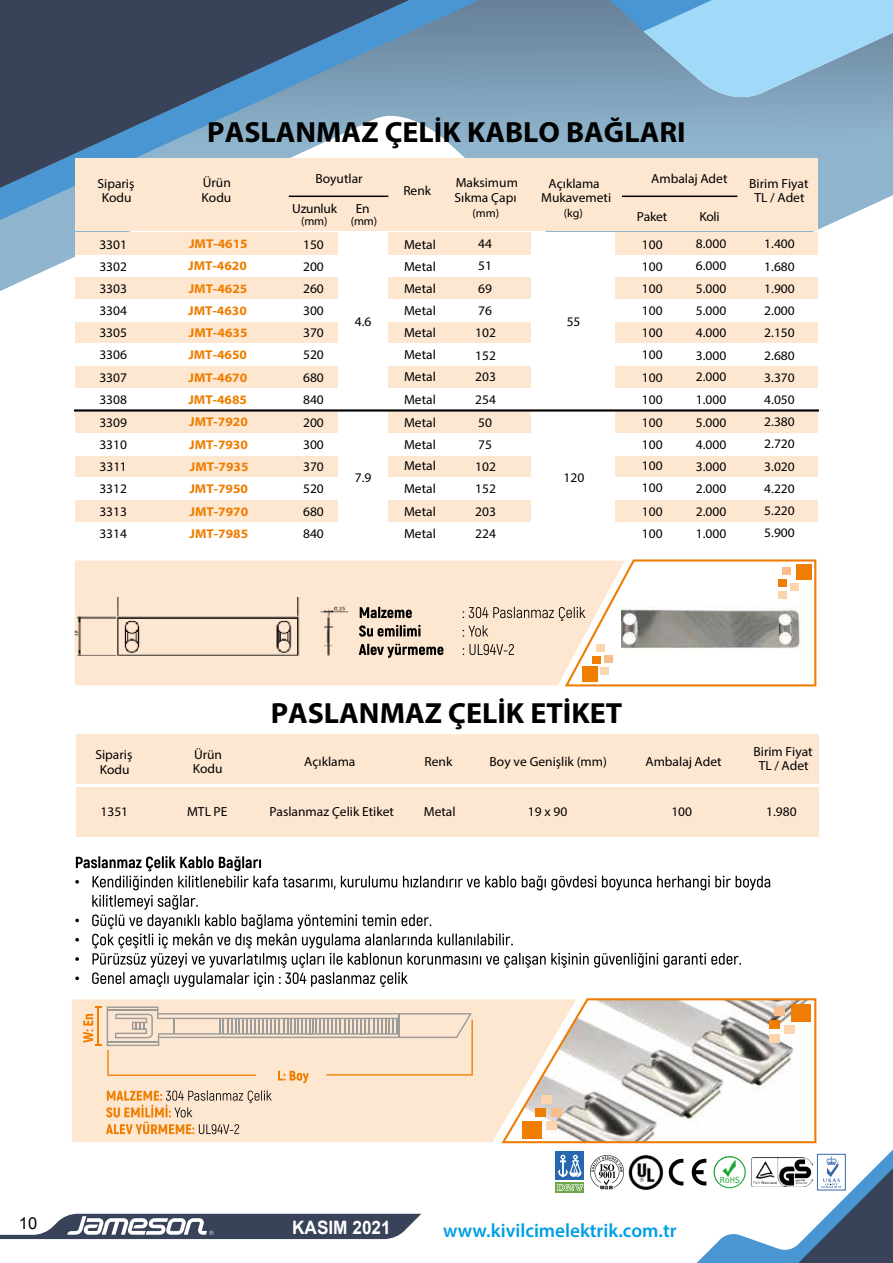
<style>
.page{position:relative;width:893px;height:1263px;background:#fff}
.page>*{position:absolute;margin:0;border:0;box-sizing:border-box;transform-origin:0 0}
.t1{font:700 29.25px "Myriad Pro";color:#000}
.t2{font:600 19.2px "Myriad Pro";color:#009fe3}
.t3{font:700 18.45px "Arial";color:#fff;scale:.93 1}
.t4{font:16.5px "Arial";color:#000}
.t5{font:700 13.2px/22.4px "Archivo Narrow";color:#000}
.t6{font:13.2px "Archivo Narrow";color:#000}
.t7{font:700 13.2px "Archivo Narrow";letter-spacing:-.02em;color:#000}
.t8{font:700 13.05px/22.2px "Archivo Narrow";color:#000;text-align:justify;scale:1.04 1}
.t9{font:700 12.75px/22.4px "Myriad Pro";color:#ef7d00;scale:1.05 1}
.t10{font:700 11.7px "Archivo Narrow";letter-spacing:-.01em;color:#000}
</style>
<div class="page">
<div style="left:556px;top:1182px;width:28px;height:10px;background:#6ea74b"></div>
<div style="left:556px;top:1152px;width:28px;height:28px;background:#2767af"></div>
<svg style="left:557px;top:1155px;width:26px;height:36px"></svg>
<svg style="left:590px;top:1155px;width:34px;height:34px"></svg>
<img style="left:628px;top:1154px;width:36px;height:36px;border-radius:18px">
<svg style="left:0;top:1214px;width:421px;height:25px"></svg>
<svg style="left:0;top:0;width:893px;height:299px;background:#94b2c7"></svg>
<svg style="left:644px;top:0;width:249px;height:100px;background:#92c4e1"></svg>
<svg style="left:426px;top:0;width:11px;height:159px"></svg>
<svg style="left:0;top:0;width:426px;height:189px;background:#57718c"></svg>
<svg style="left:669px;top:1149px;width:224px;height:114px"></svg>
<div style="left:72px;top:999px;width:428px;height:143px;background:#fee7d1"></div>
<svg style="left:500px;top:998px;width:317px;height:146px"></svg>
<div style="left:791px;top:1004px;width:20px;height:17px;background:#ef7d00"></div>
<div style="left:769px;top:1020px;width:10px;height:9px;background:#ef7d00"></div>
<div style="left:774px;top:1007px;width:10px;height:9px;background:#f9bc8c"></div>
<div style="left:784px;top:1025px;width:10px;height:9px;background:#fcd4ae"></div>
<div style="left:769px;top:1034px;width:10px;height:9px;background:#fcd4ae"></div>
<div style="left:522px;top:1121px;width:20px;height:17px;background:#ef7d00"></div>
<div style="left:536px;top:1108px;width:10px;height:9px;background:#ef7d00"></div>
<div style="left:551px;top:1108px;width:10px;height:8px;background:#f9bc8c"></div>
<div style="left:546px;top:1121px;width:10px;height:9px;background:#fcd4ae"></div>
<div style="left:541px;top:1095px;width:10px;height:9px;background:#fcd4ae"></div>
<div style="left:75px;top:560px;width:388px;height:125px;background:#fee7d1"></div>
<svg style="left:106px;top:1090px;width:166px;height:44px;background:#edcaa6"></svg>
<hr style="left:97px;top:1007px;width:2px;height:38px;background:#ef7d00">
<svg style="left:83px;top:1014px;width:18px;height:32px"></svg>
<svg style="left:107px;top:1006px;width:366px;height:77px;background:#f0dac5"></svg>
<img style="left:75px;top:597px;width:273px;height:59px">
<svg style="left:360px;top:607px;width:52px;height:11px"></svg>
<svg style="left:359px;top:625px;width:62px;height:12px"></svg>
<svg style="left:359px;top:644px;width:85px;height:14px"></svg>
<svg style="left:463px;top:559px;width:354px;height:128px"></svg>
<svg style="left:75px;top:856px;width:695px;height:131px"></svg>
<img style="left:622px;top:607px;width:184px;height:47px">
<div style="left:75px;top:255px;width:742px;height:22px;background:#fff"></div>
<div style="left:75px;top:233px;width:742px;height:22px;background:#fee7d1"></div>
<div style="left:75px;top:159px;width:742px;height:72px;background:#fee7d1"></div>
<div style="left:75px;top:321px;width:742px;height:23px;background:#fee7d1"></div>
<div style="left:75px;top:411px;width:742px;height:22px;background:#fee7d1"></div>
<div style="left:75px;top:277px;width:742px;height:22px;background:#fee7d1"></div>
<div style="left:75px;top:366px;width:742px;height:22px;background:#fee7d1"></div>
<div style="left:75px;top:455px;width:742px;height:23px;background:#fee7d1"></div>
<div style="left:75px;top:500px;width:742px;height:22px;background:#fee7d1"></div>
<div style="left:75px;top:299px;width:742px;height:23px;background:#fff"></div>
<hr style="left:289px;top:196px;width:99px;height:1px;background:#000">
<hr style="left:622px;top:196px;width:115px;height:1px;background:#000">
<div style="left:76px;top:787px;width:743px;height:50px;background:#fee7d1"></div>
<div style="left:76px;top:734px;width:743px;height:50px;background:#fee7d1"></div>
<div style="left:339px;top:233px;width:49px;height:312px;background:#fff"></div>
<div style="left:532px;top:233px;width:83px;height:312px;background:#fff"></div>
<hr style="left:74px;top:409px;width:745px;height:3px;background:#000">
<h1 class="t1" style="left:207px;top:113px;width:480px">PASLANMAZ ÇELİK KABLO BAĞLARI</h1>
<p class="t5" style="left:316px;top:167px;width:49px">Boyutlar</p>
<p class="t5" style="left:651px;top:167px;width:78px">Ambalaj Adet</p>
<p class="t5" style="left:202px;top:175px;width:31px;line-height:14.5px">Ürün<br>Kodu</p>
<p class="t5" style="left:403px;top:179px;width:29px">Renk</p>
<p class="t5" style="left:455px;top:175px;width:65px;line-height:14.5px">Maksimum<br>Sıkma Çapı</p>
<p class="t10" style="left:472px;top:206px;width:28px">(mm)</p>
<p class="t5" style="left:541px;top:176px;width:72px;line-height:14.5px;text-align:center">Açıklama<br>Mukavemeti</p>
<p class="t10" style="left:564px;top:206px;width:21px">(kg)</p>
<p class="t5" style="left:98px;top:176px;width:38px;line-height:14.5px;text-align:center">Sipariş<br>Kodu</p>
<p class="t5" style="left:99px;top:233px;width:29px;text-align:justify">3301<br>3302<br>3303<br>3304<br>3305<br>3306<br>3307<br>3308<br>3309<br>3310<br>3311<br>3312<br>3313<br>3314</p>
<p class="t5" style="left:303px;top:233px;width:22px;text-align:justify">150<br>200<br>260<br>300<br>370<br>520<br>680<br>840<br>200<br>300<br>370<br>520<br>680<br>840</p>
<p class="t5" style="left:404px;top:233px;width:33px">Metal<br>Metal</p>
<p class="t7" style="left:292px;top:200px;width:46px">Uzunluk</p>
<p class="t10" style="left:301px;top:214px;width:28px">(mm)</p>
<p class="t5" style="left:356px;top:197px;width:15px">En</p>
<p class="t10" style="left:351px;top:214px;width:28px">(mm)</p>
<p class="t5" style="left:637px;top:205px;width:32px">Paket</p>
<p class="t5" style="left:699px;top:205px;width:22px">Koli</p>
<p class="t9" style="left:188px;top:232px;width:58px">JMT-4615<br>JMT-4620</p>
<p class="t9" style="left:188px;top:299px;width:59px">JMT-4630<br>JMT-4635<br>JMT-4650<br>JMT-4670<br>JMT-4685<br>JMT-7920<br>JMT-7930<br>JMT-7935<br>JMT-7950<br>JMT-7970<br>JMT-7985</p>
<p class="t5" style="left:696px;top:233px;width:32px;text-align:justify">8.000<br>6.000<br>5.000<br>5.000<br>4.000</p>
<p class="t5" style="left:696px;top:345px;width:32px;line-height:21px">3.000<br>2.000</p>
<p class="t5" style="left:696px;top:388px;width:32px;text-align:justify">1.000<br>5.000<br>4.000<br>3.000<br>2.000<br>2.000<br>1.000</p>
<p class="t5" style="left:642px;top:233px;width:22px;text-align:justify">100<br>100<br>100<br>100<br>100<br>100<br>100</p>
<p class="t5" style="left:642px;top:411px;width:22px">100</p>
<p class="t5" style="left:475px;top:233px;width:22px">44<br>51<br>69<br>76<br>102</p>
<p class="t5" style="left:475px;top:345px;width:22px;line-height:21px">152<br>203</p>
<p class="t5" style="left:475px;top:388px;width:22px">254<br>50<br>75<br>102<br>152<br>203<br>224</p>
<p class="t5" style="left:404px;top:277px;width:33px">Metal</p>
<p class="t9" style="left:189px;top:277px;width:57px">JMT-4625</p>
<p class="t5" style="left:404px;top:299px;width:33px">Metal<br>Metal</p>
<p class="t5" style="left:355px;top:310px;width:18px">4.6</p>
<p class="t5" style="left:567px;top:310px;width:15px">55</p>
<p class="t5" style="left:404px;top:344px;width:33px">Metal</p>
<p class="t5" style="left:404px;top:366px;width:33px">Metal</p>
<p class="t5" style="left:404px;top:388px;width:33px">Metal</p>
<p class="t5" style="left:642px;top:388px;width:22px">100</p>
<p class="t5" style="left:642px;top:433px;width:22px">100</p>
<p class="t5" style="left:404px;top:411px;width:33px">Metal</p>
<p class="t5" style="left:404px;top:433px;width:33px">Metal</p>
<p class="t5" style="left:404px;top:454px;width:33px">Metal</p>
<p class="t5" style="left:642px;top:454px;width:22px">100</p>
<p class="t5" style="left:355px;top:466px;width:18px">7.9</p>
<p class="t5" style="left:564px;top:466px;width:22px">120</p>
<p class="t5" style="left:642px;top:476px;width:22px">100</p>
<p class="t5" style="left:404px;top:478px;width:33px">Metal</p>
<p class="t5" style="left:404px;top:500px;width:33px">Metal</p>
<p class="t5" style="left:642px;top:500px;width:22px">100</p>
<p class="t5" style="left:404px;top:522px;width:33px">Metal</p>
<p class="t5" style="left:642px;top:522px;width:22px">100</p>
<p class="t5" style="left:749px;top:176px;width:61px;line-height:14.5px;text-align:center">Birim Fiyat<br>TL / Adet</p>
<p class="t8" style="left:764px;top:233px;width:31px">1.400<br>1.680<br>1.900<br>2.000<br>2.150<br>2.680<br>3.370<br>4.050<br>2.380<br>2.720<br>3.020<br>4.220<br>5.220<br>5.900</p>
<p class="t5" style="left:95px;top:747px;width:38px;line-height:14.5px;text-align:center">Sipariş<br>Kodu</p>
<p class="t6" style="left:101px;top:803px;width:29px">1351</p>
<p class="t5" style="left:193px;top:747px;width:31px;line-height:14.5px">Ürün<br>Kodu</p>
<p class="t6" style="left:187px;top:803px;width:42px">MTL PE</p>
<h1 class="t1" style="left:271px;top:694px;width:353px">PASLANMAZ ÇELİK ETİKET</h1>
<p class="t5" style="left:304px;top:750px;width:53px">Açıklama</p>
<p class="t6" style="left:269px;top:803px;width:126px">Paslanmaz Çelik Etiket</p>
<p class="t5" style="left:425px;top:750px;width:29px">Renk</p>
<p class="t6" style="left:424px;top:803px;width:33px">Metal</p>
<p class="t5" style="left:490px;top:750px;width:119px">Boy ve Genişlik (mm)</p>
<p class="t6" style="left:528px;top:803px;width:41px">19 x 90</p>
<p class="t5" style="left:645px;top:750px;width:78px">Ambalaj Adet</p>
<p class="t6" style="left:671px;top:803px;width:22px">100</p>
<p class="t5" style="left:753px;top:744px;width:61px;line-height:14.5px;text-align:center">Birim Fiyat<br>TL / Adet</p>
<p class="t5" style="left:766px;top:800px;width:32px">1.980</p>
<p class="t4" style="left:19px;top:1212px;width:20px">10</p>
<h3 class="t3" style="left:292px;top:1215px;width:108px">KASIM 2021</h3>
<h2 class="t2" style="left:443px;top:1218px;width:235px">www.kivilcimelektrik.com.tr</h2>
</div>
